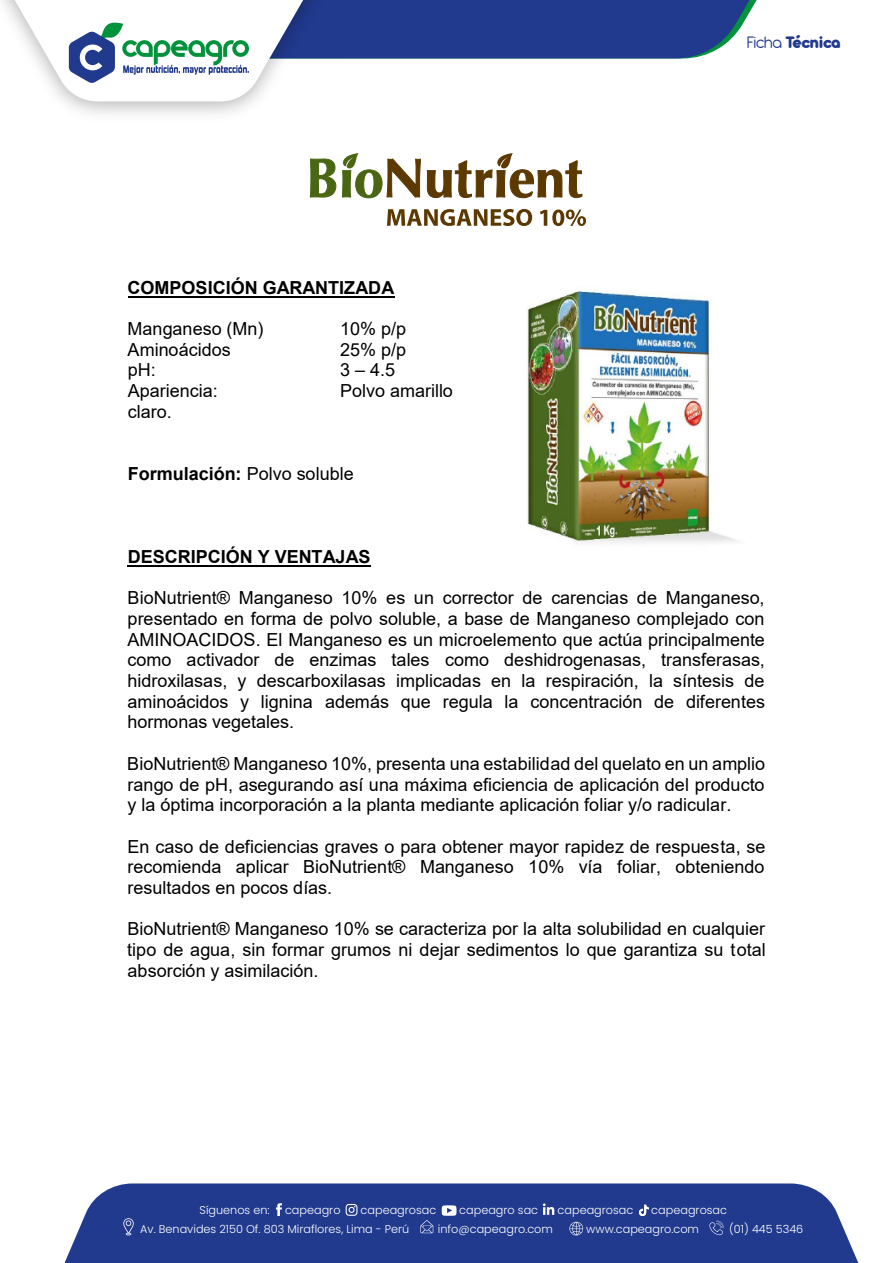
<style>
.page{position:relative;width:893px;height:1263px;background:#fff}
.page>*{position:absolute;margin:0;border:0;box-sizing:border-box;transform-origin:0 0}
.t1{font:18px/20.7px "Arial";color:#000;text-align:justify}
.t2{font:700 18px "Arial";color:#000}
.t3{font:800 18px "Antipasto Pro";letter-spacing:-.025em;color:#213a8e}
.t4{font:300 11.25px "Poppins";color:#fff}
.s1{font-weight:400}
</style>
<div class="page">
<hr style="left:128px;top:296px;width:267px;height:1px;background:#000">
<hr style="left:128px;top:565px;width:243px;height:2px;background:#000">
<img style="left:527px;top:290px;width:210px;height:254px">
<div style="left:65px;top:1183px;width:793px;height:80px;background:#213a8e"></div>
<svg style="left:569px;top:1222px;width:14px;height:13px"></svg>
<svg style="left:709px;top:1221px;width:15px;height:14px"></svg>
<svg style="left:123px;top:1218px;width:11px;height:17px"></svg>
<svg style="left:420px;top:1220px;width:13px;height:13px"></svg>
<svg style="left:276px;top:1203px;width:6px;height:13px"></svg>
<svg style="left:346px;top:1204px;width:12px;height:12px"></svg>
<svg style="left:543px;top:1203px;width:11px;height:12px"></svg>
<svg style="left:639px;top:1205px;width:10px;height:11px"></svg>
<svg style="left:442px;top:1205px;width:15px;height:11px"></svg>
<svg style="left:0;top:0;width:757px;height:101px"></svg>
<svg style="left:309px;top:153px;width:274px;height:46px"></svg>
<svg style="left:387px;top:209px;width:145px;height:17px"></svg>
<svg style="left:540px;top:210px;width:46px;height:16px"></svg>
<p class="t2" style="left:128px;top:275px;width:268px">COMPOSICIÓN GARANTIZADA</p>
<p class="t1" style="left:128px;top:318px;width:137px">Manganeso (Mn)</p>
<p class="t1" style="left:340px;top:318px;width:68px">10% p/p</p>
<p class="t1" style="left:128px;top:339px;width:105px">Aminoácidos</p>
<p class="t1" style="left:340px;top:339px;width:68px">25% p/p</p>
<p class="t1" style="left:128px;top:360px;width:30px">pH:</p>
<p class="t1" style="left:340px;top:360px;width:57px">3 – 4.5</p>
<p class="t1" style="left:128px;top:380px;width:91px">Apariencia:</p>
<p class="t1" style="left:340px;top:380px;width:114px">Polvo amarillo</p>
<p class="t1" style="left:128px;top:401px;width:46px">claro.</p>
<p class="t2" style="left:128px;top:461px;width:228px">Formulación: <span class="s1">Polvo soluble</span></p>
<p class="t3" style="left:747px;top:31px;width:96px"><span class="s1">Ficha</span> Técnica</p>
<p class="t2" style="left:128px;top:544px;width:244px">DESCRIPCIÓN Y VENTAJAS</p>
<p class="t1" style="left:127px;top:587px;width:639px">BioNutrient® Manganeso 10% es un corrector de carencias de Manganeso, presentado en forma de polvo soluble, a base de Manganeso complejado con AMINOACIDOS. El Manganeso es un microelemento que actúa principalmente como activador de enzimas tales como deshidrogenasas, transferasas, hidroxilasas, y descarboxilasas implicadas en la respiración, la síntesis de aminoácidos y lignina además que regula la concentración de diferentes hormonas vegetales.</p>
<p class="t1" style="left:127px;top:753px;width:639px">BioNutrient® Manganeso 10%, presenta una estabilidad del quelato en un amplio rango de pH, asegurando así una máxima eficiencia de aplicación del producto y la óptima incorporación a la planta mediante aplicación foliar y/o radicular.</p>
<p class="t1" style="left:127px;top:836px;width:639px">En caso de deficiencias graves o para obtener mayor rapidez de respuesta, se recomienda aplicar BioNutrient® Manganeso 10% vía foliar, obteniendo resultados en pocos días.</p>
<p class="t1" style="left:127px;top:919px;width:640px">BioNutrient® Manganeso 10% se caracteriza por la alta solubilidad en cualquier tipo de agua, sin formar grumos ni dejar sedimentos lo que garantiza su total absorción y asimilación.</p>
<p class="t4" style="left:200px;top:1204px;width:72px">Síguenos en:</p>
<p class="t4" style="left:285px;top:1204px;width:57px">capeagro</p>
<p class="t4" style="left:361px;top:1204px;width:77px">capeagrosac</p>
<p class="t4" style="left:459px;top:1204px;width:80px">capeagro sac</p>
<p class="t4" style="left:558px;top:1204px;width:77px">capeagrosac</p>
<p class="t4" style="left:651px;top:1204px;width:77px">capeagrosac</p>
<p class="t4" style="left:140px;top:1222px;width:271px">Av. Benavides 2150 Of. 803 Miraflores, Lima - Perú</p>
<p class="t4" style="left:438px;top:1222px;width:117px">info@capeagro.com</p>
<p class="t4" style="left:586px;top:1222px;width:114px">www.capeagro.com</p>
<p class="t4" style="left:729px;top:1222px;width:76px">(01) 445 5346</p>
</div>
